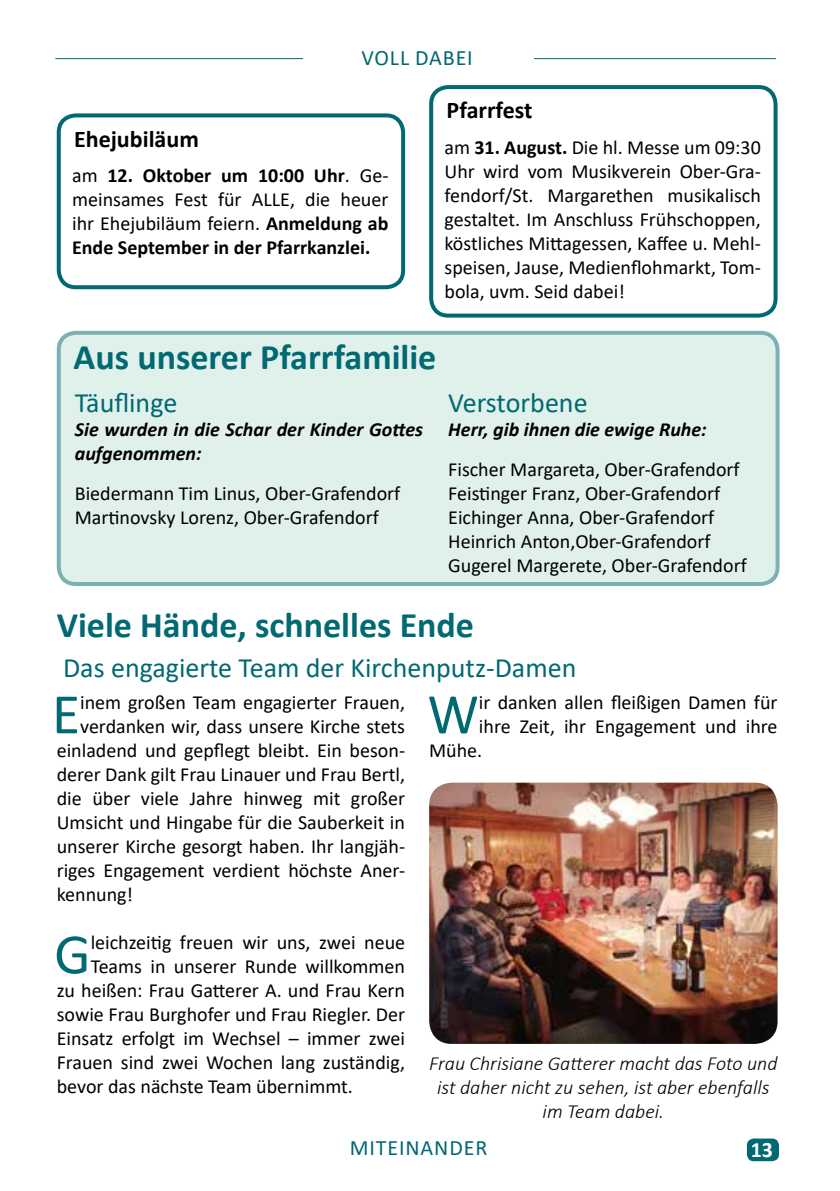
<style>
.page{position:relative;width:840px;height:1191px;background:#fff}
.page>*{position:absolute;margin:0;border:0;box-sizing:border-box;transform-origin:0 0}
.t1{font:57.8px "Calibri";color:#006972}
.t2{font:700 36px "Calibri";color:#006972}
.t3{font:28px "Calibri";color:#006972}
.t4{font:700 24px "Calibri";color:#000}
.t5{font:22px "Calibri";letter-spacing:.04em;color:#006972}
.t6{font:700 22px "Calibri";color:#fff}
.t7{font:20px/24px "Calibri";color:#000}
.t8{font:700 20px/24px "Calibri";color:#000;text-align:justify}
.t9{font:italic 300 20px/24px "Calibri";color:#000;text-align:center}
.t10{font:italic 700 20px/24px "Calibri";color:#000}
.s1{font-weight:400}
.s2{font-weight:700}
</style>
<div class="page">
<img style="left:429px;top:782px;width:348px;height:262px">
<hr style="left:55px;top:58px;width:720px;height:1px;background:#006972">
<div style="left:303px;top:38px;width:230px;height:29px;background:#fff"></div>
<div style="left:746px;top:1138px;width:32px;height:23px;background:#006972;border-radius:7px"></div>
<div style="left:59px;top:333px;width:718px;height:251px;background:#e0f0ea;border-radius:17px"></div>
<div style="left:57px;top:331px;width:722px;height:255px;border:4px solid #006972;border-radius:17px"></div>
<div style="left:57px;top:113px;width:348px;height:176px;border:4px solid #006972;border-radius:17px"></div>
<div style="left:429px;top:85px;width:348px;height:232px;border:4px solid #006972;border-radius:17px"></div>
<p class="t5" style="left:361px;top:42px;width:113px">VOLL DABEI</p>
<p class="t4" style="left:74px;top:122px;width:126px">Ehejubiläum</p>
<p class="t8" style="left:72px;top:163px;width:318px"><span class="s1">am</span> 12. Oktober um 10:00 Uhr<span class="s1">. Ge&shy;meinsames Fest für ALLE, die heuer ihr Ehejubiläum feiern.</span> Anmeldung ab Ende September in der Pfarrkanzlei.</p>
<p class="t4" style="left:446px;top:93px;width:87px">Pfarrfest</p>
<p class="t7" style="left:444px;top:135px;width:318px;text-align:justify">am <span class="s2">31. August.</span> Die hl. Messe um 09:30<br>Uhr wird vom Musikverein Ober-Gra&shy;fendorf/St. Margarethen musikalisch gestaltet. Im Anschluss Frühschoppen, köstliches Mittagessen, Kaffee u. Mehl&shy;speisen, Jause, Medienflohmarkt, Tom&shy;bola, uvm. Seid dabei!</p>
<h2 class="t2" style="left:74px;top:332px;width:364px">Aus unserer Pfarrfamilie</h2>
<h3 class="t3" style="left:75px;top:383px;width:104px">Täuflinge</h3>
<p class="t10" style="left:75px;top:417px;width:349px">Sie wurden in die Schar der Kinder Gottes aufgenommen:</p>
<p class="t7" style="left:75px;top:481px;width:327px">Biedermann Tim Linus, Ober-Grafendorf<br>Martinovsky Lorenz, Ober-Grafendorf</p>
<h3 class="t3" style="left:448px;top:383px;width:141px">Verstorbene</h3>
<p class="t10" style="left:448px;top:417px;width:260px">Herr, gib ihnen die ewige Ruhe:</p>
<p class="t7" style="left:448px;top:457px;width:300px">Fischer Margareta, Ober-Grafendorf Feistinger Franz, Ober-Grafendorf Eichinger Anna, Ober-Grafendorf Heinrich Anton,Ober-Grafendorf Gugerel Margerete, Ober-Grafendorf</p>
<h2 class="t2" style="left:57px;top:599px;width:418px">Viele Hände, schnelles Ende</h2>
<h3 class="t3" style="left:63px;top:648px;width:514px">Das engagierte Team der Kirchenputz-Damen</h3>
<h1 class="t1" style="left:52px;top:674px;width:30px">E</h1>
<p class="t7" style="left:80px;top:690px;width:326px">inem großen Team engagierter Frauen,</p>
<p class="t7" style="left:80px;top:714px;width:326px">verdanken wir, dass unsere Kirche stets</p>
<p class="t7" style="left:57px;top:738px;width:349px">einladend und gepflegt bleibt. Ein beson-</p>
<p class="t7" style="left:57px;top:762px;width:350px">derer Dank gilt Frau Linauer und Frau Bertl,</p>
<p class="t7" style="left:57px;top:786px;width:350px">die über viele Jahre hinweg mit großer</p>
<p class="t7" style="left:57px;top:810px;width:349px">Umsicht und Hingabe für die Sauberkeit in</p>
<p class="t7" style="left:57px;top:834px;width:349px">unserer Kirche gesorgt haben. Ihr langjäh-</p>
<p class="t7" style="left:57px;top:858px;width:349px">riges Engagement verdient höchste Aner-</p>
<p class="t7" style="left:57px;top:882px;width:78px">kennung!</p>
<h1 class="t1" style="left:54px;top:914px;width:38px">G</h1>
<p class="t7" style="left:91px;top:930px;width:316px">leichzeitig freuen wir uns, zwei neue</p>
<p class="t7" style="left:91px;top:954px;width:316px">Teams in unserer Runde willkommen</p>
<p class="t7" style="left:57px;top:978px;width:349px">zu heißen: Frau Gatterer A. und Frau Kern</p>
<p class="t7" style="left:57px;top:1002px;width:350px">sowie Frau Burghofer und Frau Riegler. Der</p>
<p class="t7" style="left:57px;top:1026px;width:349px">Einsatz erfolgt im Wechsel – immer zwei</p>
<p class="t7" style="left:57px;top:1050px;width:350px">Frauen sind zwei Wochen lang zuständig,</p>
<p class="t7" style="left:57px;top:1074px;width:297px">bevor das nächste Team übernimmt.</p>
<h1 class="t1" style="left:427px;top:674px;width:53px">W</h1>
<p class="t7" style="left:478px;top:690px;width:300px">ir danken allen fleißigen Damen für</p>
<p class="t7" style="left:478px;top:714px;width:300px">ihre Zeit, ihr Engagement und ihre</p>
<p class="t7" style="left:429px;top:738px;width:55px">Mühe.</p>
<p class="t9" style="left:429px;top:1051px;width:350px">Frau Chrisiane Gatterer macht das Foto und ist daher nicht zu sehen, ist aber ebenfalls im Team dabei.</p>
<p class="t5" style="left:349px;top:1132px;width:139px">MITEINANDER</p>
<p class="t6" style="left:750px;top:1134px;width:24px">13</p>
</div>
